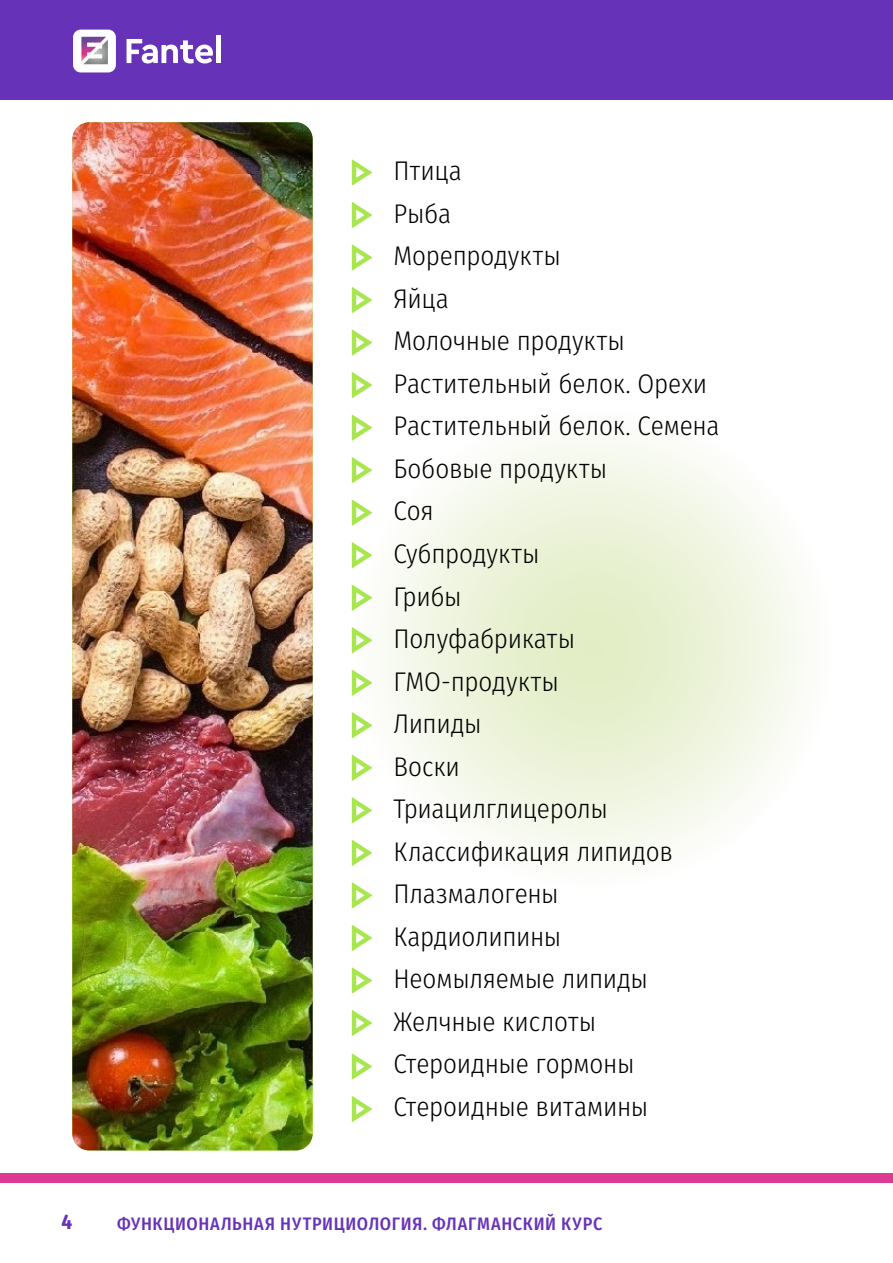
<style>
.page{position:relative;width:893px;height:1263px;background:#fff}
.page>*{position:absolute;margin:0;border:0;box-sizing:border-box;transform-origin:0 0}
.t1{font:300 27px/42.5px "Fira Sans Condensed";letter-spacing:-.01em;color:#000}
.t2{font:700 21px "Fira Sans Condensed";color:#6633b8}
.t3{font:500 18px "Fira Sans Condensed";letter-spacing:.04em;color:#6633b8}
</style>
<div class="page">
<div style="left:0;top:0;width:893px;height:100px;background:#6633b8"></div>
<div style="left:0;top:1174px;width:893px;height:9px;background:#dd3a94"></div>
<div style="left:73px;top:30px;width:43px;height:42px;background:#fff;border-radius:8px"></div>
<svg style="left:81px;top:37px;width:27px;height:27px"></svg>
<svg style="left:127px;top:39px;width:86px;height:25px"></svg>
<div style="left:216px;top:36px;width:5px;height:27px;background:#fff"></div>
<svg style="left:351px;top:408px;width:483px;height:480px"></svg>
<img style="left:72px;top:122px;width:241px;height:1028px">
<svg style="left:352px;top:159px;width:20px;height:26px"></svg>
<svg style="left:352px;top:202px;width:20px;height:26px"></svg>
<svg style="left:352px;top:244px;width:20px;height:26px"></svg>
<svg style="left:352px;top:287px;width:20px;height:26px"></svg>
<svg style="left:352px;top:330px;width:20px;height:26px"></svg>
<svg style="left:352px;top:372px;width:20px;height:26px"></svg>
<svg style="left:352px;top:415px;width:20px;height:26px"></svg>
<svg style="left:352px;top:457px;width:20px;height:26px"></svg>
<svg style="left:352px;top:500px;width:20px;height:26px"></svg>
<svg style="left:352px;top:542px;width:20px;height:26px"></svg>
<svg style="left:352px;top:585px;width:20px;height:26px"></svg>
<svg style="left:352px;top:627px;width:20px;height:26px"></svg>
<svg style="left:352px;top:670px;width:20px;height:26px"></svg>
<svg style="left:352px;top:712px;width:20px;height:26px"></svg>
<svg style="left:352px;top:755px;width:20px;height:26px"></svg>
<svg style="left:352px;top:797px;width:20px;height:26px"></svg>
<svg style="left:352px;top:840px;width:20px;height:26px"></svg>
<svg style="left:352px;top:882px;width:20px;height:26px"></svg>
<svg style="left:352px;top:925px;width:20px;height:26px"></svg>
<svg style="left:352px;top:967px;width:20px;height:26px"></svg>
<svg style="left:352px;top:1053px;width:20px;height:26px"></svg>
<svg style="left:352px;top:1010px;width:20px;height:26px"></svg>
<svg style="left:352px;top:1096px;width:20px;height:26px"></svg>
<p class="t1" style="left:393px;top:150px;width:328px">Птица<br>Рыба<br>Морепродукты<br>Яйца<br>Молочные продукты<br>Растительный белок. Орехи<br>Растительный белок. Семена<br>Бобовые продукты<br>Соя<br>Субпродукты<br>Грибы<br>Полуфабрикаты<br>ГМО-продукты<br>Липиды<br>Воски<br>Триацилглицеролы<br>Классификация липидов<br>Плазмалогены<br>Кардиолипины<br>Неомыляемые липиды<br>Желчные кислоты<br>Стероидные гормоны<br>Стероидные витамины</p>
<p class="t2" style="left:61px;top:1204px;width:12px">4</p>
<p class="t3" style="left:117px;top:1209px;width:487px">ФУНКЦИОНАЛЬНАЯ НУТРИЦИОЛОГИЯ. ФЛАГМАНСКИЙ КУРС</p>
</div>
